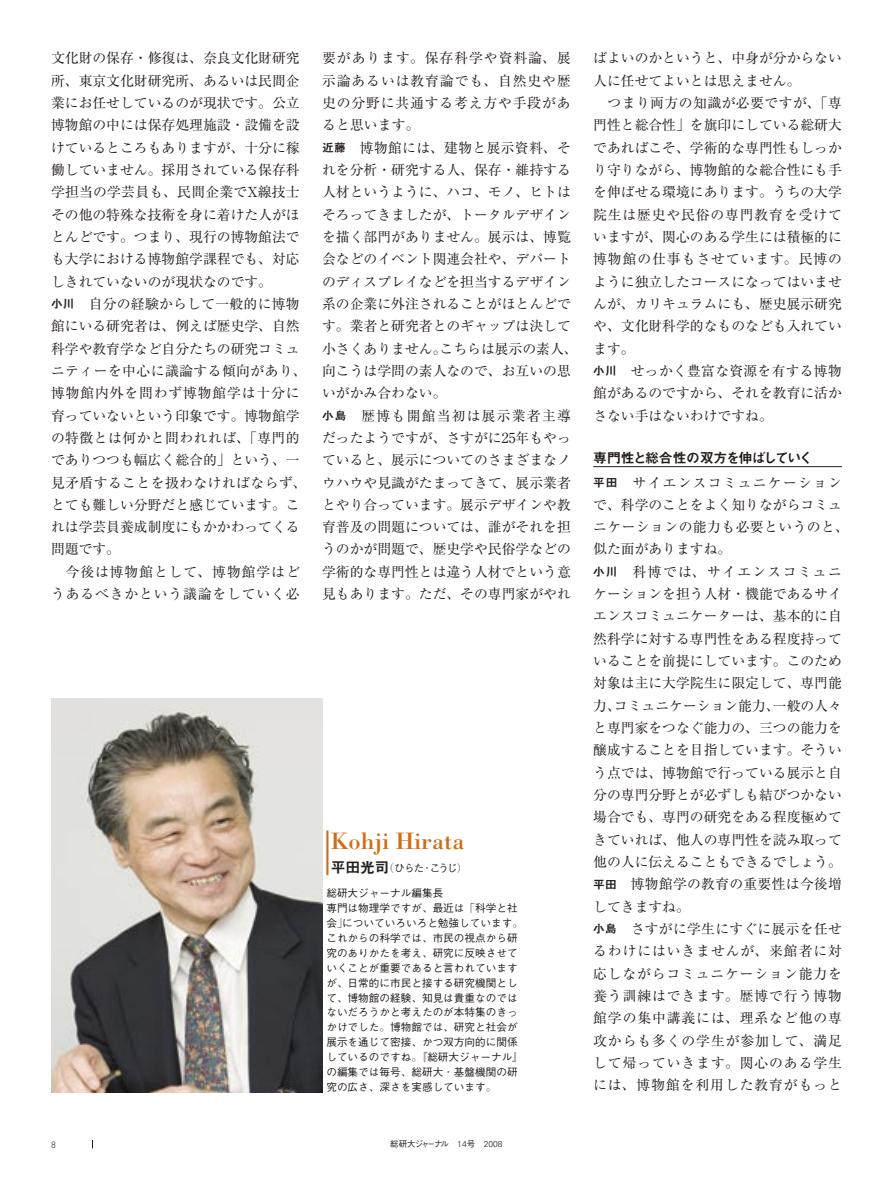
<style>
.page{position:relative;width:893px;height:1191px;background:#fff}
.page>*{position:absolute;margin:0;border:0;box-sizing:border-box;transform-origin:0 0}
.総-01プロフName_左付き{font:24.45px "Bodoni";color:#d16c15}
.総-00本文{font:13.8px/22.4px "Ryumin Pro";color:#251e1c;text-align:justify}
.総-00本文-2{font:13.8px/22.4px "Ryumin Pro";letter-spacing:.03em;color:#251e1c}
.総-00本文-3{font:13.8px/22.4px "Ryumin Pro";letter-spacing:.06em;color:#251e1c}
.総-00本文-4{font:13.8px/22.4px "Ryumin Pro";letter-spacing:.02em;color:#251e1c}
.総-00罫小見出し{font:13.8px "Midashi Go Pro MB31";letter-spacing:-.07em;color:#251e1c}
.総-00キャプ{font:500 10.65px/14.9px "Gothic BBB Pro";color:#251e1c}
.総-01プロフ名前_左付き{font:500 10.65px "Gothic BBB Pro";letter-spacing:-.135em;color:#251e1c}
.t1{font:300 9.6px "Gill Sans";color:#251e1c}
.t2{font:500 8.55px "Gothic BBB Pro";letter-spacing:-.13em;color:#251e1c}
.s1{font-family:"Midashi Go Pro MB31";font-size:11.7px}
.s2{font-family:"Midashi Go Pro MB31";font-weight:400;font-size:14.85px}
.s3{font-family:"Ryumin Pro";font-weight:300}
.s4{font-family:"Univers";font-weight:300}
</style>
<div class="page">
<img style="left:51px;top:698px;width:271px;height:394px">
<hr style="left:326px;top:830px;width:2px;height:45px;background:#d16c15">
<hr style="left:593px;top:466px;width:249px;height:1px;background:#251e1c">
<p class="総-00本文" style="left:51px;top:46px;width:250px">文化財の保存・修復は、奈良文化財研究所、東京文化財研究所、あるいは民間企業にお任せしているのが現状です。公立博物館の中には保存処理施設・設備を設けているところもありますが、十分に稼働していません。採用されている保存科学担当の学芸員も、民間企業でX線技士その他の特殊な技術を身に着けた人がほとんどです。つまり、現行の博物館法でも大学における博物館学課程でも、対応しきれていないのが現状なのです。</p>
<p class="総-00本文" style="left:51px;top:291px;width:257px;text-align:left"><span class="s1">小川</span>　自分の経験からして一般的に博物館にいる研究者は、例えば歴史学、自然科学や教育学など自分たちの研究コミュニティーを中心に議論する傾向があり、博物館内外を問わず博物館学は十分に育っていないという印象です。博物館学の特徴とは何かと問われれば、「専門的でありつつも幅広く総合的」という、一見矛盾することを扱わなければならず、とても難しい分野だと感じています。これは学芸員養成制度にもかかわってくる問題です。</p>
<p class="総-00本文-3" style="left:51px;top:559px;width:250px">　今後は博物館として、博物館学はどうあるべきかという議論をしていく必</p>
<p class="総-00本文" style="left:322px;top:46px;width:250px">要があります。保存科学や資料論、展示論あるいは教育論でも、自然史や歴史の分野に共通する考え方や手段があると思います。</p>
<p class="総-00本文" style="left:322px;top:135px;width:257px;text-align:left"><span class="s1">近藤</span>　博物館には、建物と展示資料、それを分析・研究する人、保存・維持する人材というように、ハコ、モノ、ヒトはそろってきましたが、トータルデザインを描く部門がありません。展示は、博覧会などのイベント関連会社や、デパートのディスプレイなどを担当するデザイン系の企業に外注されることがほとんどです。業者と研究者とのギャップは決して小さくありません。こちらは展示の素人、向こうは学問の素人なので、お互いの思いがかみ合わない。</p>
<p class="総-00本文" style="left:322px;top:403px;width:250px"><span class="s1">小島</span>　歴博も開館当初は展示業者主導だったようですが、さすがに25年もやっていると、展示についてのさまざまなノウハウや見識がたまってきて、展示業者とやり合っています。展示デザインや教育普及の問題については、誰がそれを担うのかが問題で、歴史学や民俗学などの学術的な専門性とは違う人材でという意見もあります。ただ、その専門家がやれ</p>
<p class="総-01プロフName_左付き" style="left:331px;top:826px;width:135px">Kohji Hirata</p>
<p class="総-01プロフ名前_左付き" style="left:331px;top:859px;width:138px"><span class="s2">平田光司</span><span class="s3">（</span>ひらた<span class="s3">・</span>こうじ<span class="s3">）</span></p>
<p class="総-00キャプ" style="left:326px;top:884px;width:118px">総研大ジャーナル編集長</p>
<p class="総-00キャプ" style="left:326px;top:899px;width:198px">専門は物理学ですが<span class="s3">、</span>最近は<span class="s3">「</span>科学と社会<span class="s3">」</span>についていろいろと勉強しています<span class="s3">。</span>これからの科学では<span class="s3">、</span>市民の視点から研究のありかたを考え<span class="s3">、</span>研究に反映させていくことが重要であると言われていますが<span class="s3">、</span>日常的に市民と接する研究機関として<span class="s3">、</span>博物館の経験<span class="s3">、</span>知見は貴重なのではないだろうかと考えたのが本特集のきっかけでした<span class="s3">。</span>博物館では<span class="s3">、</span>研究と社会が展示を通じて密接<span class="s3">、</span>かつ双方向的に関係しているのですね<span class="s3">。『</span>総研大ジャーナル<span class="s3">』</span>の編集では毎号<span class="s3">、</span>総研大<span class="s3">・</span>基盤機関の研究の広さ<span class="s3">、</span>深さを実感しています<span class="s3">。</span></p>
<p class="t1" style="left:51px;top:1139px;width:6px">8</p>
<p class="t2" style="left:390px;top:1137px;width:114px">総研大ジャーナル　<span class="s4">14</span>号　<span class="s4">2008</span></p>
<p class="総-00本文" style="left:593px;top:46px;width:250px">ばよいのかというと、中身が分からない人に任せてよいとは思えません。</p>
<p class="総-00本文" style="left:593px;top:91px;width:250px">　つまり両方の知識が必要ですが、「専門性と総合性」を旗印にしている総研大であればこそ、学術的な専門性もしっかり守りながら、博物館的な総合性にも手を伸ばせる環境にあります。うちの大学院生は歴史や民俗の専門教育を受けていますが、関心のある学生には積極的に博物館の仕事もさせています。民博のように独立したコースになってはいませんが、カリキュラムにも、歴史展示研究や、文化財科学的なものなども入れています。</p>
<p class="総-00本文" style="left:593px;top:358px;width:250px"><span class="s1">小川</span>　せっかく豊富な資源を有する博物館があるのですから、それを教育に活かさない手はないわけですね。</p>
<p class="総-00罫小見出し" style="left:593px;top:447px;width:221px">専門性と総合性の双方を伸ばしていく</p>
<p class="総-00本文-2" style="left:593px;top:470px;width:257px"><span class="s1">平田</span>　サイエンスコミュニケーションで、科学のことをよく知りながらコミュニケーションの能力も必要というのと、似た面がありますね。</p>
<p class="総-00本文" style="left:593px;top:559px;width:250px"><span class="s1">小川</span>　科博では、サイエンスコミュニケーションを担う人材・機能であるサイエンスコミュニケーターは、基本的に自然科学に対する専門性をある程度持っていることを前提にしています。このため対象は主に大学院生に限定して、専門能力、コミュニケーション能力、一般の人々と専門家をつなぐ能力の、三つの能力を醸成することを目指しています。そういう点では、博物館で行っている展示と自分の専門分野とが必ずしも結びつかない場合でも、専門の研究をある程度極めてきていれば、他人の専門性を読み取って他の人に伝えることもできるでしょう。</p>
<p class="総-00本文-4" style="left:593px;top:872px;width:250px"><span class="s1">平田</span>　博物館学の教育の重要性は今後増してきますね。</p>
<p class="総-00本文" style="left:593px;top:917px;width:250px"><span class="s1">小島</span>　さすがに学生にすぐに展示を任せるわけにはいきませんが、来館者に対応しながらコミュニケーション能力を養う訓練はできます。歴博で行う博物館学の集中講義には、理系など他の専攻からも多くの学生が参加して、満足して帰っていきます。関心のある学生には、博物館を利用した教育がもっと</p>
</div>
